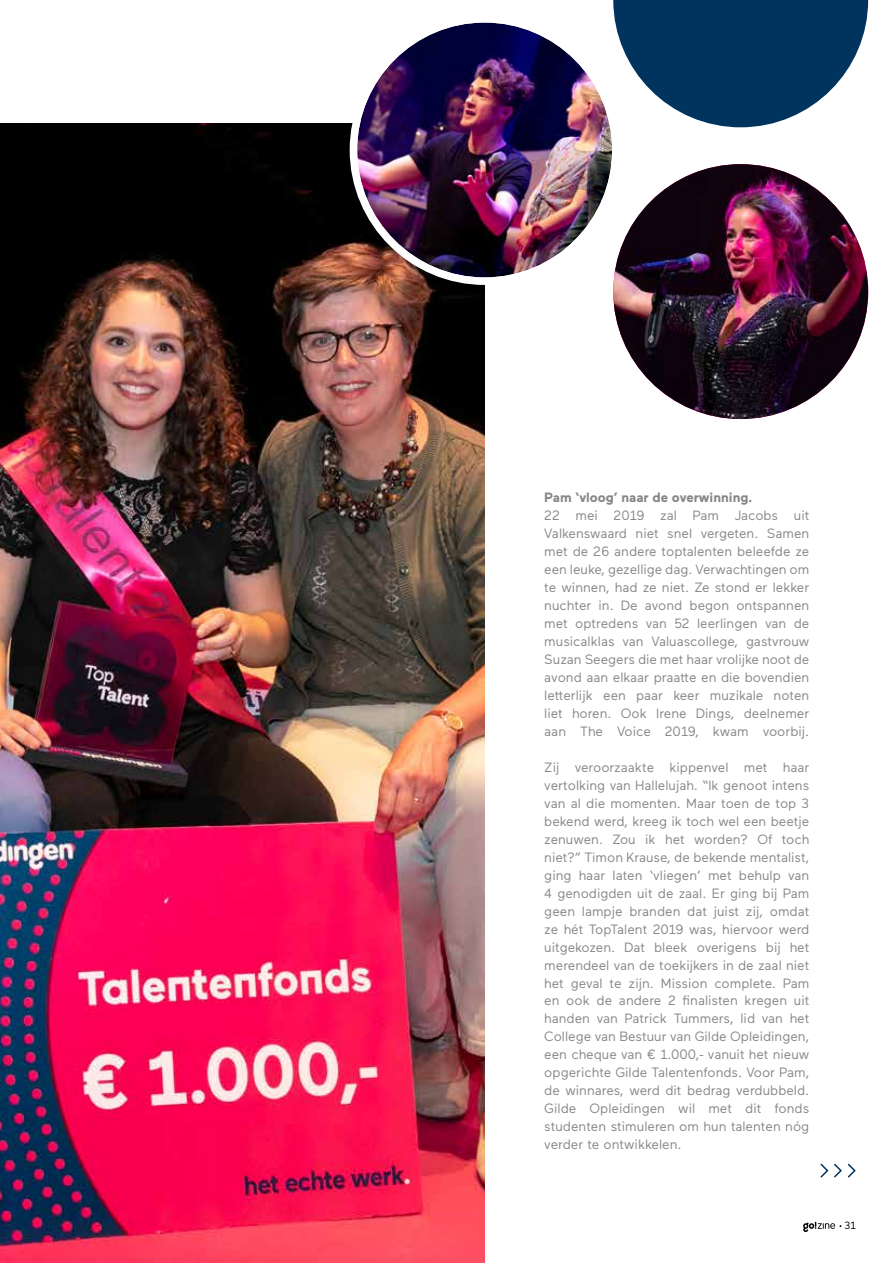
<style>
.page{position:relative;width:893px;height:1263px;background:#fff}
.page>*{position:absolute;margin:0;border:0;box-sizing:border-box;transform-origin:0 0}
.t1{font:13.5px/18px "Maax";color:#878787;text-align:justify}
.t2{font:700 13.5px "Maax";color:#878787}
.t3{font:10.5px "Maax";color:#000}
</style>
<div class="page">
<img style="left:613px;top:164px;width:255px;height:255px;border-radius:127px">
<svg style="left:613px;top:0;width:255px;height:127px"></svg>
<img style="left:0;top:123px;width:485px;height:1140px">
<div style="left:353px;top:19px;width:263px;height:262px;background:#fff;border-radius:50%"></div>
<img style="left:357px;top:23px;width:255px;height:254px;border-radius:127px">
<div style="left:350px;top:15px;width:270px;height:270px;border:8px solid #fff;border-radius:50%"></div>
<svg style="left:820px;top:1163px;width:36px;height:15px"></svg>
<svg style="left:803px;top:1222px;width:38px;height:10px"></svg>
<p class="t2" style="left:544px;top:488px;width:210px">Pam ‘vloog’ naar de overwinning.</p>
<p class="t1" style="left:544px;top:505px;width:267px">22 mei 2019 zal Pam Jacobs uit Valkenswaard niet snel vergeten. Samen met de 26 andere toptalenten beleefde ze een leuke, gezellige dag. Verwachtingen om te winnen, had ze niet. Ze stond er lekker nuchter in. De avond begon ontspannen met optredens van 52 leerlingen van de musicalklas van Valuascollege, gastvrouw Suzan Seegers die met haar vrolijke noot de avond aan elkaar praatte en die bovendien letterlijk een paar keer muzikale noten liet horen. Ook Irene Dings, deelnemer aan The Voice 2019, kwam voorbij.</p>
<p class="t1" style="left:544px;top:757px;width:267px">Zij veroorzaakte kippenvel met haar vertolking van Hallelujah. “Ik genoot intens van al die momenten. Maar toen de top 3 bekend werd, kreeg ik toch wel een beetje zenuwen. Zou ik het worden? Of toch niet?” Timon Krause, de bekende mentalist, ging haar laten ‘vliegen’ met behulp van 4 genodigden uit de zaal. Er ging bij Pam geen lampje branden dat juist zij, omdat ze hét TopTalent 2019 was, hiervoor werd uitgekozen. Dat bleek overigens bij het merendeel van de toekijkers in de zaal niet het geval te zijn. Mission complete. Pam en ook de andere 2 finalisten kregen uit handen van Patrick Tummers, lid van het College van Bestuur van Gilde Opleidingen, een cheque van € 1.000,- vanuit het nieuw opgerichte Gilde Talentenfonds. Voor Pam, de winnares, werd dit bedrag verdubbeld.<br>Gilde Opleidingen wil met dit fonds studenten stimuleren om hun talenten nóg verder te ontwikkelen.</p>
<p class="t3" style="left:844px;top:1218px;width:13px">31</p>
</div>
